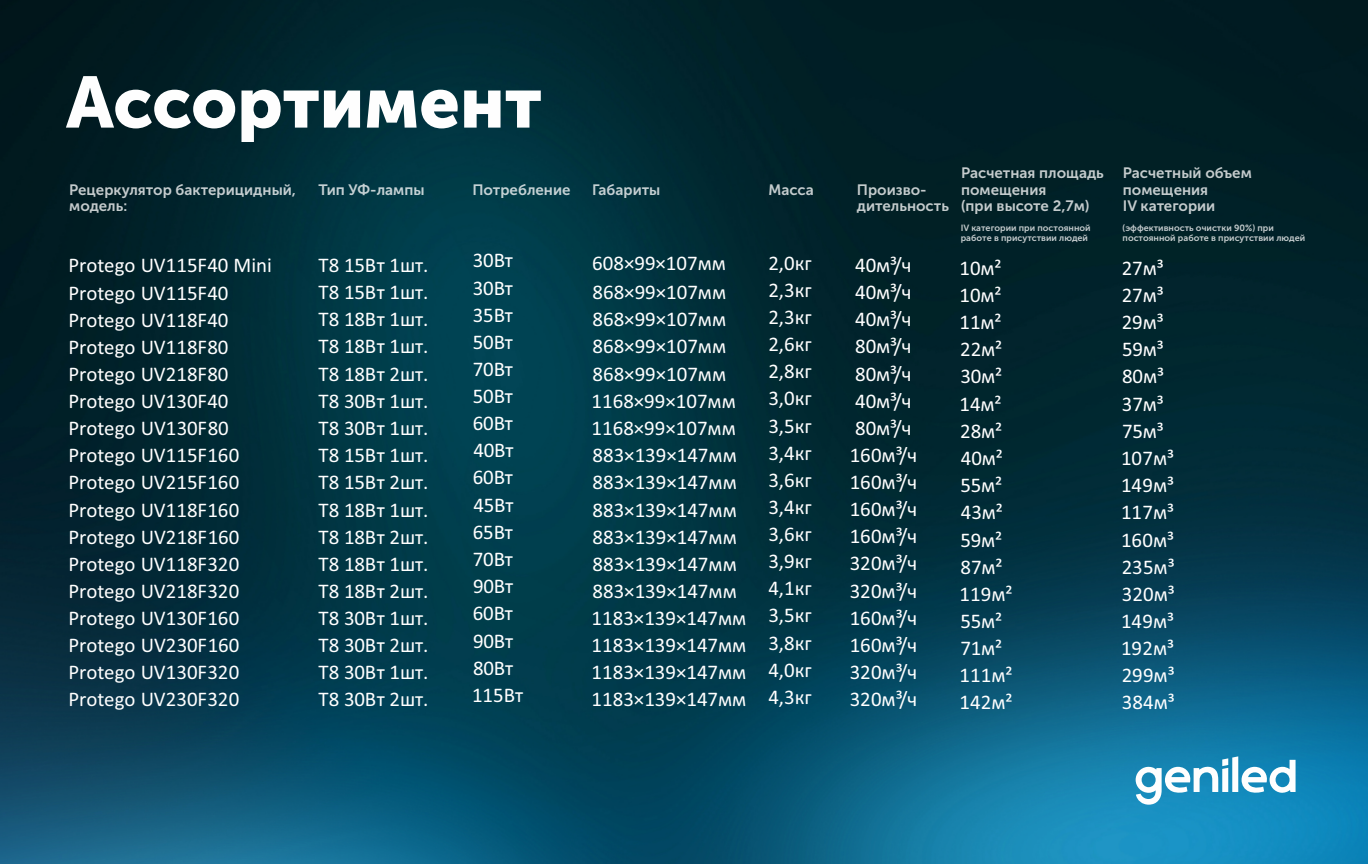
<style>
.page{position:relative;width:1368px;height:864px;background:#fff}
.page>*{position:absolute;margin:0;border:0;box-sizing:border-box;transform-origin:0 0}
.t1{font:72px "Museo Sans Cyrl 900";color:#fefefe}
.t2{font:21px/27px "Calibri";color:#fff}
.t3{font:15px/16.2px "Museo Sans Cyrl 700";color:rgb(255 255 255/.77)}
.t4{font:9px/9.6px "Museo Sans Cyrl 700";color:rgb(255 255 255/.77)}
</style>
<div class="page">
<img style="left:0;top:0;width:1368px;height:864px">
<svg style="left:1136px;top:756px;width:160px;height:49px"></svg>
<h1 class="t1" style="left:66px;top:74px;width:477px">Ассортимент</h1>
<p class="t3" style="left:69px;top:183px;width:228px">Рецеркулятор бактерицидный, модель:</p>
<p class="t2" style="left:68px;top:253px;width:205px">Protego UV115F40 Mini<br>Protego UV115F40<br>Protego UV118F40<br>Protego UV118F80<br>Protego UV218F80<br>Protego UV130F40<br>Protego UV130F80<br>Protego UV115F160<br>Protego UV215F160<br>Protego UV118F160<br>Protego UV218F160<br>Protego UV118F320<br>Protego UV218F320<br>Protego UV130F160<br>Protego UV230F160<br>Protego UV130F320<br>Protego UV230F320</p>
<p class="t3" style="left:319px;top:183px;width:108px">Тип УФ-лампы</p>
<p class="t2" style="left:319px;top:253px;width:111px;text-align:justify">T8 15Вт 1шт.<br>T8 15Вт 1шт.<br>T8 18Вт 1шт.<br>T8 18Вт 1шт.<br>T8 18Вт 2шт.<br>T8 30Вт 1шт.<br>T8 30Вт 1шт.<br>T8 15Вт 1шт.<br>T8 15Вт 2шт.<br>T8 18Вт 1шт.<br>T8 18Вт 2шт.<br>T8 18Вт 1шт.<br>T8 18Вт 2шт.<br>T8 30Вт 1шт.<br>T8 30Вт 2шт.<br>T8 30Вт 1шт.<br>T8 30Вт 2шт.</p>
<p class="t3" style="left:473px;top:183px;width:99px">Потребление</p>
<p class="t2" style="left:472px;top:249px;width:53px">30Вт<br>30Вт<br>35Вт<br>50Вт<br>70Вт<br>50Вт<br>60Вт<br>40Вт<br>60Вт<br>45Вт<br>65Вт<br>70Вт<br>90Вт<br>60Вт<br>90Вт<br>80Вт<br>115Вт</p>
<p class="t3" style="left:592px;top:183px;width:70px">Габариты</p>
<p class="t2" style="left:592px;top:250px;width:135px;line-height:29.4px">608×99×107мм<br>868×99×107мм</p>
<p class="t2" style="left:592px;top:308px;width:156px">868×99×107мм<br>868×99×107мм<br>868×99×107мм<br>1168×99×107мм<br>1168×99×107мм<br>883×139×147мм<br>883×139×147мм<br>883×139×147мм<br>883×139×147мм<br>883×139×147мм<br>883×139×147мм<br>1183×139×147мм<br>1183×139×147мм<br>1183×139×147мм<br>1183×139×147мм</p>
<p class="t3" style="left:768px;top:183px;width:47px">Масса</p>
<p class="t2" style="left:769px;top:251px;width:45px;text-align:justify">2,0кг 2,3кг 2,3кг 2,6кг 2,8кг 3,0кг 3,5кг 3,4кг 3,6кг 3,4кг 3,6кг 3,9кг 4,1кг 3,5кг 3,8кг 4,0кг 4,3кг</p>
<p class="t3" style="left:857px;top:183px;width:94px">Произво&shy;дительность</p>
<p class="t2" style="left:850px;top:253px;width:69px">40м³/ч<br>40м³/ч<br>40м³/ч<br>80м³/ч<br>80м³/ч<br>40м³/ч<br>80м³/ч<br>160м³/ч<br>160м³/ч<br>160м³/ч<br>160м³/ч<br>320м³/ч<br>320м³/ч<br>160м³/ч<br>160м³/ч<br>320м³/ч<br>320м³/ч</p>
<p class="t3" style="left:961px;top:166px;width:144px">Расчетная площадь помещения<br>(при высоте 2,7м)</p>
<p class="t4" style="left:961px;top:224px;width:131px">IV категории при постоянной работе в присутствии людей</p>
<p class="t2" style="left:960px;top:256px;width:54px">10м²<br>10м²<br>11м²<br>22м²<br>30м²<br>14м²<br>28м²<br>40м²<br>55м²<br>43м²<br>59м²<br>87м²<br>119м²<br>55м²<br>71м²<br>111м²<br>142м²</p>
<p class="t3" style="left:1123px;top:167px;width:130px">Расчетный объем помещения<br>IV категории</p>
<p class="t4" style="left:1123px;top:224px;width:184px">(эффективность очистки 90%) при постоянной работе в присутствии людей</p>
<p class="t2" style="left:1121px;top:256px;width:55px">27м³<br>27м³<br>29м³<br>59м³<br>80м³<br>37м³<br>75м³<br>107м³<br>149м³<br>117м³<br>160м³<br>235м³<br>320м³<br>149м³<br>192м³<br>299м³<br>384м³</p>
</div>
